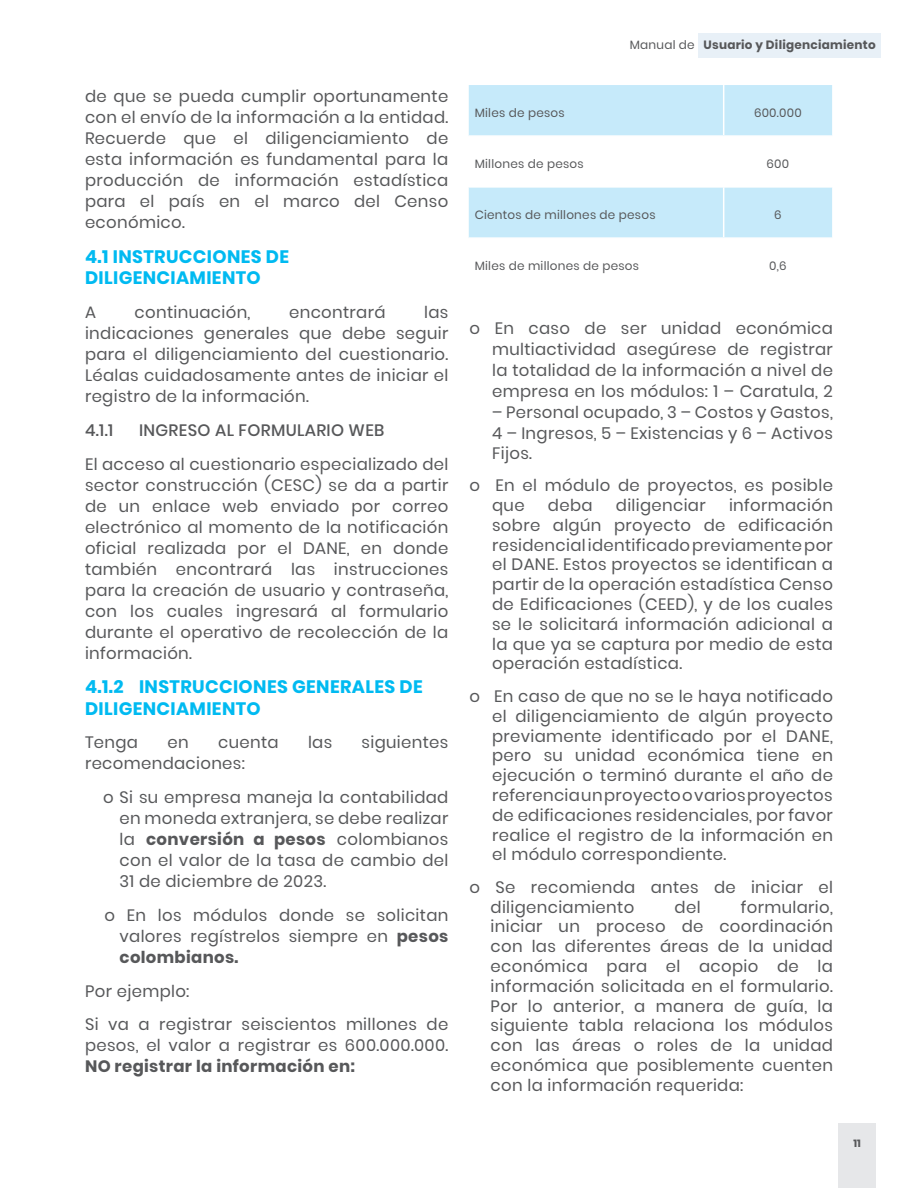
<style>
.page{position:relative;width:918px;height:1188px;background:#fff}
.page>*{position:absolute;margin:0;border:0;box-sizing:border-box;transform-origin:0 0}
.t1{font:700 18px/21.6px "Poppins";letter-spacing:.02em;color:#00baf1}
.t2{font:16.5px/21px "Poppins";letter-spacing:.02em;color:#57585a;text-align:justify}
.t3{font:500 16.5px "Poppins";letter-spacing:.02em;color:#57585a}
.t4{font:700 16.5px "Poppins";letter-spacing:.02em;color:#57585a}
.t5{font:12px "Poppins";letter-spacing:.02em;color:#57585a}
.t6{font:700 12px "Poppins";letter-spacing:.02em;color:#57585a}
.t7{font:700 10.5px "Poppins";color:#57585a}
.s1{font-weight:700}
.s2{font-weight:400}
</style>
<div class="page">
<div style="left:698px;top:33px;width:183px;height:24px;background:#e8f0f7"></div>
<div style="left:838px;top:1124px;width:37px;height:64px;background:#e6e7e9"></div>
<div style="left:469px;top:85px;width:363px;height:50px;background:#c6eafa"></div>
<div style="left:469px;top:188px;width:363px;height:49px;background:#c6eafa"></div>
<hr style="left:723px;top:85px;width:1px;height:50px;background:#fff">
<hr style="left:723px;top:187px;width:1px;height:50px;background:#fff">
<p class="t2" style="left:85px;top:86px;width:365px">de que se pueda cumplir oportunamente con el envío de la información a la entidad.<br>Recuerde que el diligenciamiento de esta información es fundamental para la producción de información estadística para el país en el marco del Censo económico.</p>
<p class="t1" style="left:85px;top:246px;width:206px">4.1 INSTRUCCIONES DE<br>DILIGENCIAMIENTO</p>
<p class="t2" style="left:85px;top:302px;width:12px">A</p>
<p class="t2" style="left:135px;top:302px;width:117px">continuación,</p>
<p class="t2" style="left:289px;top:302px;width:98px">encontrará</p>
<p class="t2" style="left:85px;top:302px;width:365px;text-indent:339px">las indicaciones generales que debe seguir para el diligenciamiento del cuestionario.<br>Léalas cuidadosamente antes de iniciar el registro de la información.</p>
<p class="t3" style="left:85px;top:421px;width:30px">4.1.1</p>
<p class="t3" style="left:139px;top:421px;width:247px">INGRESO AL FORMULARIO WEB</p>
<p class="t2" style="left:85px;top:453px;width:365px">El acceso al cuestionario especializado del sector construcción (CESC) se da a partir de un enlace web enviado por correo electrónico al momento de la notificación oficial realizada por el DANE, en donde también encontrará las instrucciones para la creación de usuario y contraseña, con los cuales ingresará al formulario durante el operativo de recolección de la información.</p>
<p class="t1" style="left:85px;top:676px;width:339px">4.1.2 INSTRUCCIONES GENERALES DE<br>DILIGENCIAMIENTO</p>
<p class="t2" style="left:85px;top:732px;width:55px">Tenga</p>
<p class="t2" style="left:167px;top:732px;width:23px">en</p>
<p class="t2" style="left:218px;top:732px;width:62px">cuenta</p>
<p class="t2" style="left:308px;top:732px;width:26px">las</p>
<p class="t2" style="left:362px;top:732px;width:88px">siguientes</p>
<p class="t2" style="left:103px;top:747px;width:347px;line-height:33.8px;text-indent:-18px">recomendaciones:<br>o Si su empresa maneja la contabilidad</p>
<p class="t2" style="left:120px;top:808px;width:330px">en moneda extranjera, se debe realizar la <span class="s1">conversión a pesos</span> colombianos con el valor de la tasa de cambio del 31 de diciembre de 2023.</p>
<p class="t2" style="left:120px;top:905px;width:330px;text-indent:-15px">o En los módulos donde se solicitan valores regístrelos siempre en <span class="s1">pesos colombianos.</span></p>
<p class="t2" style="left:85px;top:974px;width:365px;line-height:33.8px">Por ejemplo:<br>Si va a registrar seiscientos millones de</p>
<p class="t2" style="left:85px;top:1035px;width:365px">pesos, el valor a registrar es 600.000.000.</p>
<p class="t4" style="left:85px;top:1057px;width:272px">NO registrar la información en:</p>
<p class="t6" style="left:630px;top:38px;width:247px"><span class="s2">Manual de</span> Usuario y Diligenciamiento</p>
<p class="t5" style="left:475px;top:106px;width:91px">Miles de pesos</p>
<p class="t5" style="left:754px;top:106px;width:49px">600.000</p>
<p class="t5" style="left:475px;top:157px;width:110px">Millones de pesos</p>
<p class="t5" style="left:767px;top:157px;width:24px">600</p>
<p class="t5" style="left:475px;top:208px;width:182px">Cientos de millones de pesos</p>
<p class="t5" style="left:774px;top:208px;width:9px">6</p>
<p class="t5" style="left:475px;top:259px;width:166px">Miles de millones de pesos</p>
<p class="t5" style="left:769px;top:259px;width:19px">0,6</p>
<p class="t2" style="left:492px;top:318px;width:342px;text-indent:-23px">o En caso de ser unidad económica multiactividad asegúrese de registrar la totalidad de la información a nivel de empresa en los módulos: 1 – Caratula, 2</p>
<p class="t2" style="left:492px;top:402px;width:342px;line-height:20.4px">– Personal ocupado, 3 – Costos y Gastos, 4 – Ingresos, 5 – Existencias y 6 – Activos Fijos.</p>
<p class="t2" style="left:492px;top:476px;width:342px;line-height:19.8px;text-indent:-23px">o En el módulo de proyectos, es posible que</p>
<p class="t2" style="left:492px;top:495px;width:342px;line-height:19.8px;text-indent:237px">información sobre algún proyecto de edificación residencial identificado previamente por el DANE. Estos proyectos se identifican a partir de la operación estadística Censo de Edificaciones (CEED), y de los cuales se le solicitará información adicional a la que ya se captura por medio de esta operación estadística.</p>
<p class="t2" style="left:492px;top:686px;width:342px;line-height:19.8px;text-indent:-23px">o En caso de que no se le haya notificado el diligenciamiento de algún proyecto previamente identificado por el DANE, pero su unidad económica tiene en ejecución o terminó durante el año de referencia un proyecto o varios proyectos de edificaciones residenciales, por favor realice el registro de la información en el módulo correspondiente.</p>
<p class="t2" style="left:491px;top:877px;width:344px;line-height:19.8px;text-indent:-21px">o Se recomienda antes de iniciar el diligenciamiento</p>
<p class="t2" style="left:548px;top:495px;width:46px">deba</p>
<p class="t2" style="left:616px;top:495px;width:91px">diligenciar</p>
<p class="t2" style="left:491px;top:897px;width:344px;line-height:19.8px;text-indent:250px">formulario, iniciar un proceso de coordinación con las diferentes áreas de la unidad económica para el acopio de la información solicitada en el formulario.<br>Por lo anterior, a manera de guía, la siguiente tabla relaciona los módulos con las áreas o roles de la unidad económica que posiblemente cuenten con la información requerida:</p>
<p class="t2" style="left:675px;top:896px;width:27px">del</p>
<p class="t7" style="left:853px;top:1137px;width:9px">11</p>
</div>
